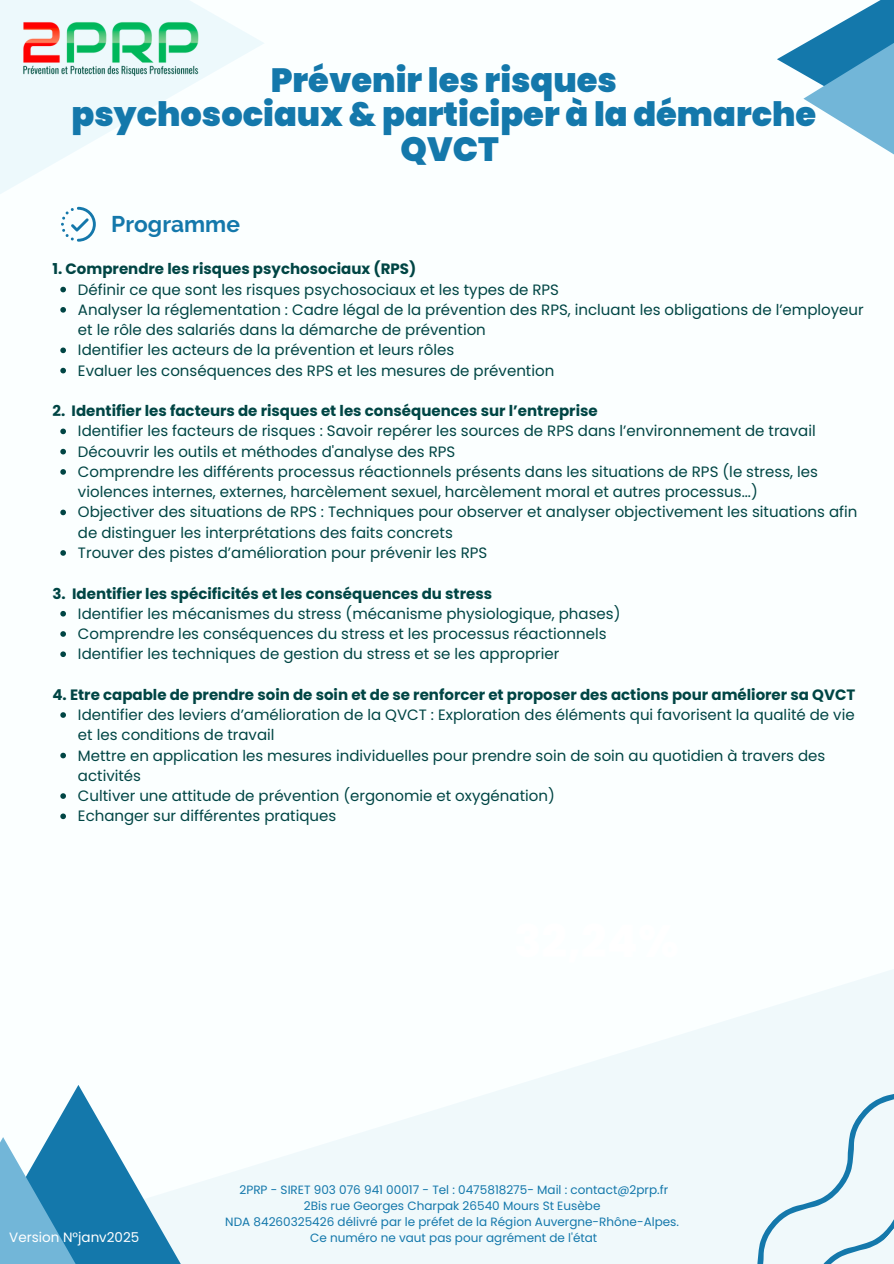
<style>
.page{position:relative;width:894px;height:1264px;background:#fff}
.page>*{position:absolute;margin:0;border:0;box-sizing:border-box;transform-origin:0 0}
.t1{font:900 33.6px/34.8px "Poppins";color:#1478ab;text-align:center}
.t2{font:700 22.65px "Raleway";color:#1478ab}
.t3{font:15px/20.2px "Poppins";color:#004544}
.t4{font:700 15px "Poppins";color:#004544}
.t5{font:13.5px "Poppins";color:#fff}
.t6{font:12px "Poppins";color:#1478ab}
</style>
<div class="page">
<div style="left:0;top:0;width:893px;height:1263px;background:#fbffff"></div>
<div style="left:0;top:0;width:265px;height:311px;background:linear-gradient(to right,#f3fcfd,#fbffff)"></div>
<svg style="left:777px;top:44px;width:26px;height:30px"></svg>
<svg style="left:803px;top:0;width:90px;height:154px"></svg>
<svg style="left:48px;top:1085px;width:164px;height:178px"></svg>
<svg style="left:0;top:1137px;width:137px;height:126px;fill:#1478ab"></svg>
<div style="left:680px;top:1058px;width:213px;height:205px;background:#f0f9fb"></div>
<img style="left:19px;top:20px;width:182px;height:57px">
<svg style="left:61px;top:207px;width:35px;height:35px"></svg>
<svg style="left:60px;top:287px;width:6px;height:5px"></svg>
<svg style="left:60px;top:307px;width:6px;height:5px"></svg>
<svg style="left:60px;top:347px;width:6px;height:6px"></svg>
<svg style="left:60px;top:368px;width:6px;height:5px"></svg>
<svg style="left:60px;top:428px;width:6px;height:6px"></svg>
<svg style="left:60px;top:449px;width:6px;height:5px"></svg>
<svg style="left:60px;top:469px;width:6px;height:5px"></svg>
<svg style="left:60px;top:509px;width:6px;height:6px"></svg>
<svg style="left:60px;top:550px;width:6px;height:5px"></svg>
<svg style="left:60px;top:611px;width:6px;height:5px"></svg>
<svg style="left:60px;top:631px;width:6px;height:5px"></svg>
<svg style="left:60px;top:651px;width:6px;height:6px"></svg>
<svg style="left:60px;top:712px;width:6px;height:5px"></svg>
<svg style="left:60px;top:752px;width:6px;height:6px"></svg>
<svg style="left:60px;top:793px;width:6px;height:5px"></svg>
<svg style="left:60px;top:813px;width:6px;height:6px"></svg>
<p class="t1" style="left:72px;top:62px;width:746px">Prévenir les risques<br>psychosociaux &amp; participer à la démarche<br>QVCT</p>
<p class="t2" style="left:111px;top:210px;width:130px">Programme</p>
<p class="t4" style="left:52px;top:258px;width:365px">1. Comprendre les risques psychosociaux (RPS)</p>
<h4 class="t3" style="left:78px;top:279px;width:482px">Définir ce que sont les risques psychosociaux et les types de RPS</h4>
<p class="t3" style="left:78px;top:299px;width:787px">Analyser la réglementation : Cadre légal de la prévention des RPS, incluant les obligations de l’employeur et le rôle des salariés dans la démarche de prévention</p>
<p class="t3" style="left:78px;top:340px;width:377px">Identifier les acteurs de la prévention et leurs rôles</p>
<p class="t3" style="left:78px;top:360px;width:477px">Evaluer les conséquences des RPS et les mesures de prévention</p>
<p class="t4" style="left:52px;top:400px;width:546px">2. Identifier les facteurs de risques et les conséquences sur l’entreprise</p>
<p class="t3" style="left:78px;top:421px;width:739px">Identifier les facteurs de risques : Savoir repérer les sources de RPS dans l’environnement de travail</p>
<h4 class="t3" style="left:78px;top:441px;width:379px">Découvrir les outils et méthodes d'analyse des RPS</h4>
<p class="t3" style="left:78px;top:461px;width:741px">Comprendre les différents processus réactionnels présents dans les situations de RPS (le stress, les violences internes, externes, harcèlement sexuel, harcèlement moral et autres processus...)</p>
<p class="t3" style="left:78px;top:502px;width:780px">Objectiver des situations de RPS : Techniques pour observer et analyser objectivement les situations afin de distinguer les interprétations des faits concrets</p>
<p class="t3" style="left:78px;top:542px;width:410px">Trouver des pistes d’amélioration pour prévenir les RPS</p>
<h4 class="t4" style="left:52px;top:582px;width:441px">3. Identifier les spécificités et les conséquences du stress</h4>
<p class="t3" style="left:78px;top:603px;width:544px">Identifier les mécanismes du stress (mécanisme physiologique, phases)</p>
<p class="t3" style="left:78px;top:623px;width:530px">Comprendre les conséquences du stress et les processus réactionnels</p>
<p class="t3" style="left:78px;top:644px;width:482px">Identifier les techniques de gestion du stress et se les approprier</p>
<p class="t4" style="left:52px;top:684px;width:804px">4. Etre capable de prendre soin de soin et de se renforcer et proposer des actions pour améliorer sa QVCT</p>
<h1 class="t3" style="left:78px;top:704px;width:778px">Identifier des leviers d’amélioration de la QVCT : Exploration des éléments qui favorisent la qualité de vie et les conditions de travail</h1>
<p class="t3" style="left:78px;top:745px;width:748px">Mettre en application les mesures individuelles pour prendre soin de soin au quotidien à travers des activités</p>
<p class="t3" style="left:78px;top:785px;width:478px">Cultiver une attitude de prévention (ergonomie et oxygénation)</p>
<p class="t3" style="left:78px;top:806px;width:260px">Echanger sur différentes pratiques</p>
<h2 class="t5" style="left:9px;top:1227px;width:131px">Version N°janv2025</h2>
<h3 class="t6" style="left:239px;top:1181px;width:430px">2PRP - SIRET 903 076 941 00017 - Tel : 0475818275- Mail : contact@2prp.fr</h3>
<h4 class="t6" style="left:304px;top:1197px;width:298px">2Bis rue Georges Charpak 26540 Mours St Eusèbe</h4>
<p class="t6" style="left:225px;top:1213px;width:455px">NDA 84260325426 délivré par le préfet de la Région Auvergne-Rhône-Alpes.</p>
<p class="t6" style="left:310px;top:1229px;width:288px">Ce numéro ne vaut pas pour agrément de l'état</p>
</div>
